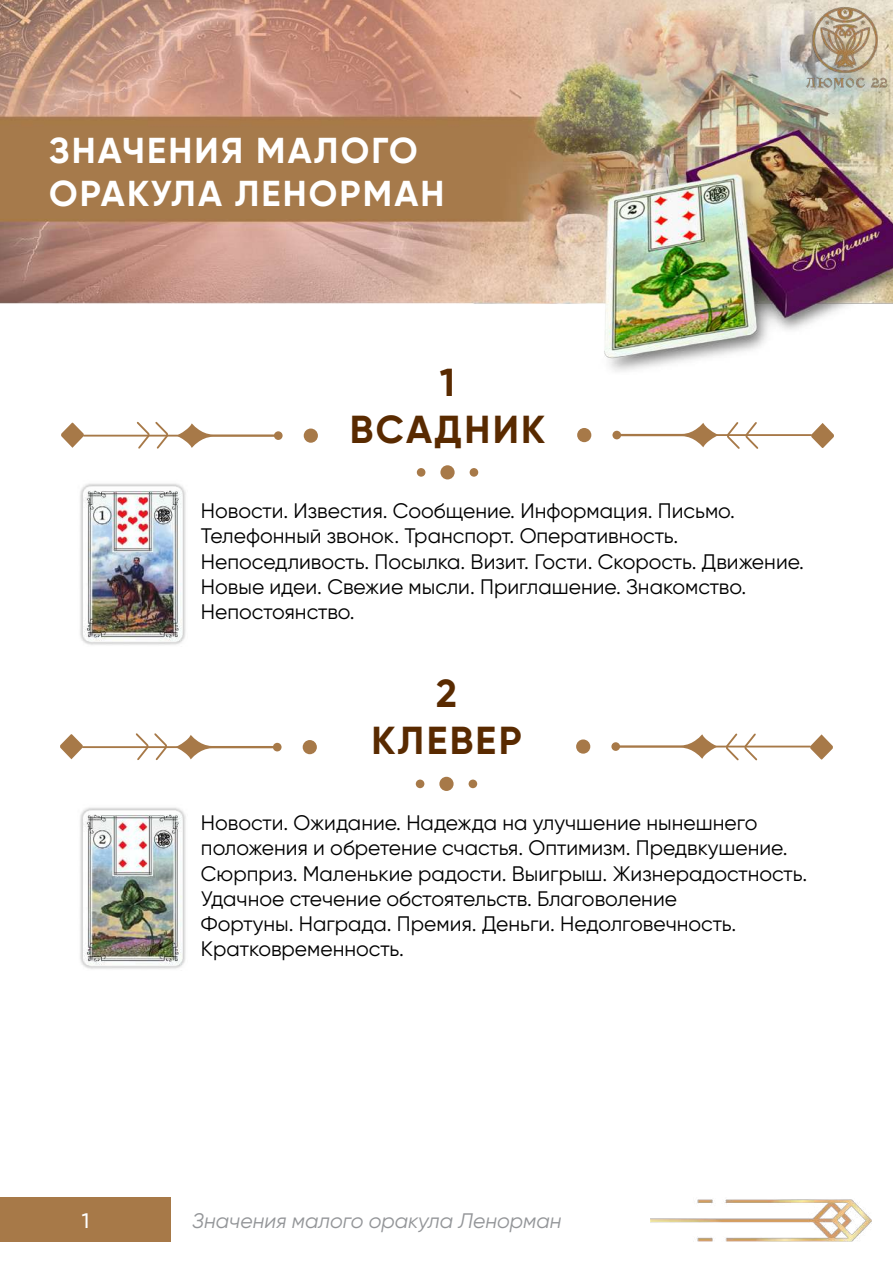
<style>
.page{position:relative;width:893px;height:1263px;background:#fff}
.page>*{position:absolute;margin:0;border:0;box-sizing:border-box;transform-origin:0 0}
.t1{font:700 39px/46.8px "Gilroy";letter-spacing:.06em;color:#592a00;text-align:center}
.t2{font:700 36px/43.2px "Gilroy";letter-spacing:.06em;color:#fff}
.t3{font:21px/25.2px "Gilroy";color:#000}
.t4{font:italic 21px "Gilroy";color:#939598}
.t5{font:500 21px "Gilroy";color:#fff}
</style>
<div class="page">
<img style="left:651px;top:1199px;width:221px;height:43px">
<div style="left:0;top:1197px;width:171px;height:45px;background:#a77948"></div>
<img style="left:0;top:0;width:893px;height:372px">
<img style="left:797px;top:0;width:96px;height:96px">
<div style="left:470px;top:468px;width:8px;height:9px;background:#a77948;border-radius:50%"></div>
<div style="left:417px;top:468px;width:8px;height:9px;background:#a77948;border-radius:50%"></div>
<div style="left:440px;top:465px;width:15px;height:14px;background:#a77948;border-radius:50%"></div>
<div style="left:274px;top:431px;width:9px;height:9px;background:#a77948;border-radius:50%"></div>
<div style="left:304px;top:428px;width:14px;height:15px;background:#a77948;border-radius:50%"></div>
<svg style="left:177px;top:423px;width:102px;height:25px"></svg>
<svg style="left:135px;top:421px;width:35px;height:28px"></svg>
<svg style="left:61px;top:423px;width:23px;height:25px"></svg>
<hr style="left:84px;top:435px;width:98px;height:2px;background:#a77948">
<div style="left:612px;top:431px;width:9px;height:8px;background:#a77948;border-radius:50%"></div>
<div style="left:577px;top:428px;width:14px;height:14px;background:#a77948;border-radius:50%"></div>
<svg style="left:616px;top:423px;width:101px;height:24px"></svg>
<svg style="left:727px;top:422px;width:32px;height:27px"></svg>
<svg style="left:811px;top:423px;width:23px;height:25px"></svg>
<hr style="left:713px;top:434px;width:98px;height:2px;background:#a77948">
<img style="left:80px;top:483px;width:106px;height:162px">
<div style="left:469px;top:779px;width:8px;height:9px;background:#a77948;border-radius:50%"></div>
<div style="left:416px;top:779px;width:8px;height:9px;background:#a77948;border-radius:50%"></div>
<div style="left:439px;top:777px;width:15px;height:14px;background:#a77948;border-radius:50%"></div>
<div style="left:273px;top:743px;width:9px;height:8px;background:#a77948;border-radius:50%"></div>
<div style="left:303px;top:740px;width:14px;height:14px;background:#a77948;border-radius:50%"></div>
<svg style="left:176px;top:735px;width:101px;height:24px"></svg>
<svg style="left:134px;top:733px;width:35px;height:28px"></svg>
<svg style="left:60px;top:734px;width:23px;height:25px"></svg>
<hr style="left:83px;top:746px;width:98px;height:2px;background:#a77948">
<div style="left:611px;top:742px;width:9px;height:9px;background:#a77948;border-radius:50%"></div>
<div style="left:576px;top:739px;width:14px;height:15px;background:#a77948;border-radius:50%"></div>
<svg style="left:615px;top:734px;width:102px;height:25px"></svg>
<svg style="left:724px;top:733px;width:35px;height:28px"></svg>
<svg style="left:810px;top:734px;width:23px;height:25px"></svg>
<hr style="left:712px;top:746px;width:98px;height:1px;background:#a77948">
<img style="left:80px;top:807px;width:106px;height:162px">
<h2 class="t2" style="left:49px;top:128px;width:397px">ЗНАЧЕНИЯ МАЛОГО<br>ОРАКУЛА ЛЕНОРМАН</h2>
<h1 class="t1" style="left:350px;top:358px;width:197px">1<br>ВСАДНИК</h1>
<p class="t3" style="left:201px;top:498px;width:605px">Новости. Известия. Сообщение. Информация. Письмо.<br>Телефонный звонок. Транспорт. Оперативность.<br>Непоседливость. Посылка. Визит. Гости. Скорость. Движение.<br>Новые идеи. Свежие мысли. Приглашение. Знакомство.<br>Непостоянство.</p>
<h1 class="t1" style="left:371px;top:670px;width:152px">2<br>КЛЕВЕР</h1>
<p class="t3" style="left:201px;top:810px;width:608px">Новости. Ожидание. Надежда на улучшение нынешнего положения и обретение счастья. Оптимизм. Предвкушение.<br>Сюрприз. Маленькие радости. Выигрыш. Жизнерадостность.<br>Удачное стечение обстоятельств. Благоволение<br>Фортуны. Награда. Премия. Деньги. Недолговечность.<br>Кратковременность.</p>
<p class="t5" style="left:82px;top:1208px;width:9px">1</p>
<p class="t4" style="left:192px;top:1208px;width:371px">Значения малого оракула Ленорман</p>
</div>
